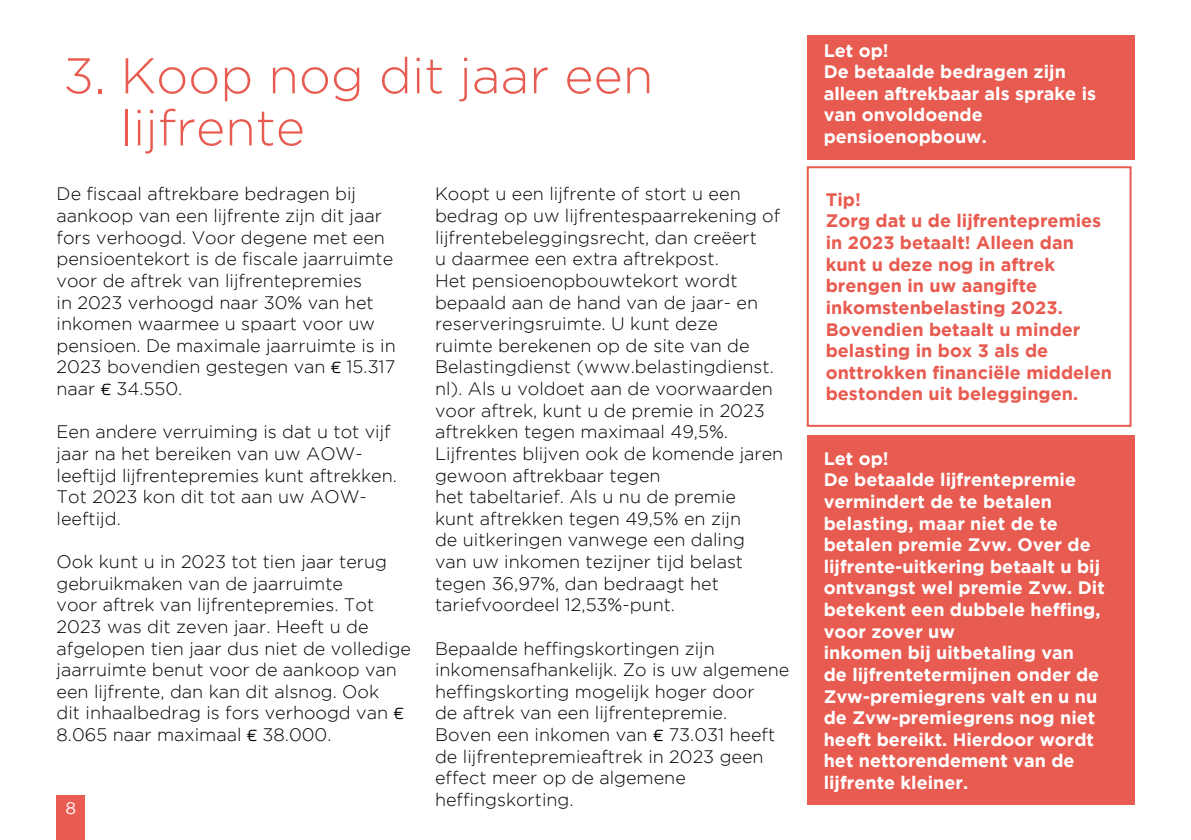
<style>
.page{position:relative;width:1191px;height:840px;background:#fff}
.page>*{position:absolute;margin:0;border:0;box-sizing:border-box;transform-origin:0 0}
.t1{font:300 50px/52px "Gotham";color:#e85b50}
.t2{font:300 18px/21.6px "Gotham";color:#000}
.t3{font:700 18px/21.6px "Gotham";color:#fff}
.t4{font:700 18px/21.6px "Gotham";color:#e85b50}
.t5{font:17px "Gotham";color:#fff}
.s1{font-family:"Eurostile";font-weight:400;font-size:16.8px}
</style>
<div class="page">
<div style="left:57px;top:795px;width:28px;height:44px;background:#e85b50"></div>
<div style="left:806px;top:35px;width:328px;height:124px;background:#e85b50"></div>
<div style="left:806px;top:435px;width:328px;height:369px;background:#e85b50"></div>
<div style="left:806px;top:166px;width:325px;height:260px;border:2px solid #e85b50"></div>
<h1 class="t1" style="left:120px;top:49px;width:534px;text-indent:-57px">3. Koop nog dit jaar een lijfrente</h1>
<p class="t2" style="left:57px;top:183px;width:341px">De fiscaal aftrekbare bedragen bij aankoop van een lijfrente zijn dit jaar fors verhoogd. Voor degene met een pensioentekort is de fiscale jaarruimte voor de aftrek van lijfrentepremies<br>in 2023 verhoogd naar 30% van het inkomen waarmee u spaart voor uw pensioen. De maximale jaarruimte is in 2023 bovendien gestegen van <span class="s1">€</span> 15.317 naar <span class="s1">€</span> 34.550.</p>
<p class="t2" style="left:57px;top:420px;width:342px">Een andere verruiming is dat u tot vijf jaar na het bereiken van uw AOW&shy;leeftijd lijfrentepremies kunt aftrekken.<br>Tot 2023 kon dit tot aan uw AOW&shy;leeftijd.</p>
<p class="t2" style="left:57px;top:550px;width:356px">Ook kunt u in 2023 tot tien jaar terug gebruikmaken van de jaarruimte<br>voor aftrek van lijfrentepremies. Tot 2023 was dit zeven jaar. Heeft u de afgelopen tien jaar dus niet de volledige jaarruimte benut voor de aankoop van een lijfrente, dan kan dit alsnog. Ook<br>dit inhaalbedrag is fors verhoogd van <span class="s1">€ </span>8.065 naar maximaal <span class="s1">€</span> 38.000.</p>
<p class="t5" style="left:65px;top:798px;width:12px">8</p>
<p class="t2" style="left:435px;top:183px;width:350px">Koopt u een lijfrente of stort u een bedrag op uw lijfrentespaarrekening of lijfrentebeleggingsrecht, dan creëert<br>u daarmee een extra aftrekpost.<br>Het pensioenopbouwtekort wordt bepaald aan de hand van de jaar- en reserveringsruimte. U kunt deze<br>ruimte berekenen op de site van de Belastingdienst (www.belastingdienst. nl). Als u voldoet aan de voorwaarden voor aftrek, kunt u de premie in 2023 aftrekken tegen maximaal 49,5%.<br>Lijfrentes blijven ook de komende jaren gewoon aftrekbaar tegen<br>het tabeltarief. Als u nu de premie<br>kunt aftrekken tegen 49,5% en zijn<br>de uitkeringen vanwege een daling<br>van uw inkomen tezijner tijd belast tegen 36,97%, dan bedraagt het tariefvoordeel 12,53%-punt.</p>
<p class="t2" style="left:435px;top:636px;width:356px">Bepaalde heffingskortingen zijn inkomensafhankelijk. Zo is uw algemene heffingskorting mogelijk hoger door<br>de aftrek van een lijfrentepremie.<br>Boven een inkomen van <span class="s1">€</span> 73.031 heeft de lijfrentepremieaftrek in 2023 geen effect meer op de algemene heffingskorting.</p>
<p class="t3" style="left:823px;top:39px;width:274px">Let op!<br>De betaalde bedragen zijn alleen aftrekbaar als sprake is van onvoldoende pensioenopbouw.</p>
<p class="t4" style="left:825px;top:188px;width:288px">Tip!<br>Zorg dat u de lijfrentepremies in 2023 betaalt! Alleen dan kunt u deze nog in aftrek brengen in uw aangifte inkomstenbelasting 2023.<br>Bovendien betaalt u minder belasting in box 3 als de onttrokken financiële middelen bestonden uit beleggingen.</p>
<p class="t3" style="left:823px;top:447px;width:282px">Let op!<br>De betaalde lijfrentepremie vermindert de te betalen belasting, maar niet de te betalen premie Zvw. Over de lijfrente-uitkering betaalt u bij ontvangst wel premie Zvw. Dit betekent een dubbele heffing, voor zover uw<br>inkomen bij uitbetaling van<br>de lijfrentetermijnen onder de<br>Zvw-premiegrens valt en u nu de Zvw-premiegrens nog niet heeft bereikt. Hierdoor wordt het nettorendement van de lijfrente kleiner.</p>
</div>
